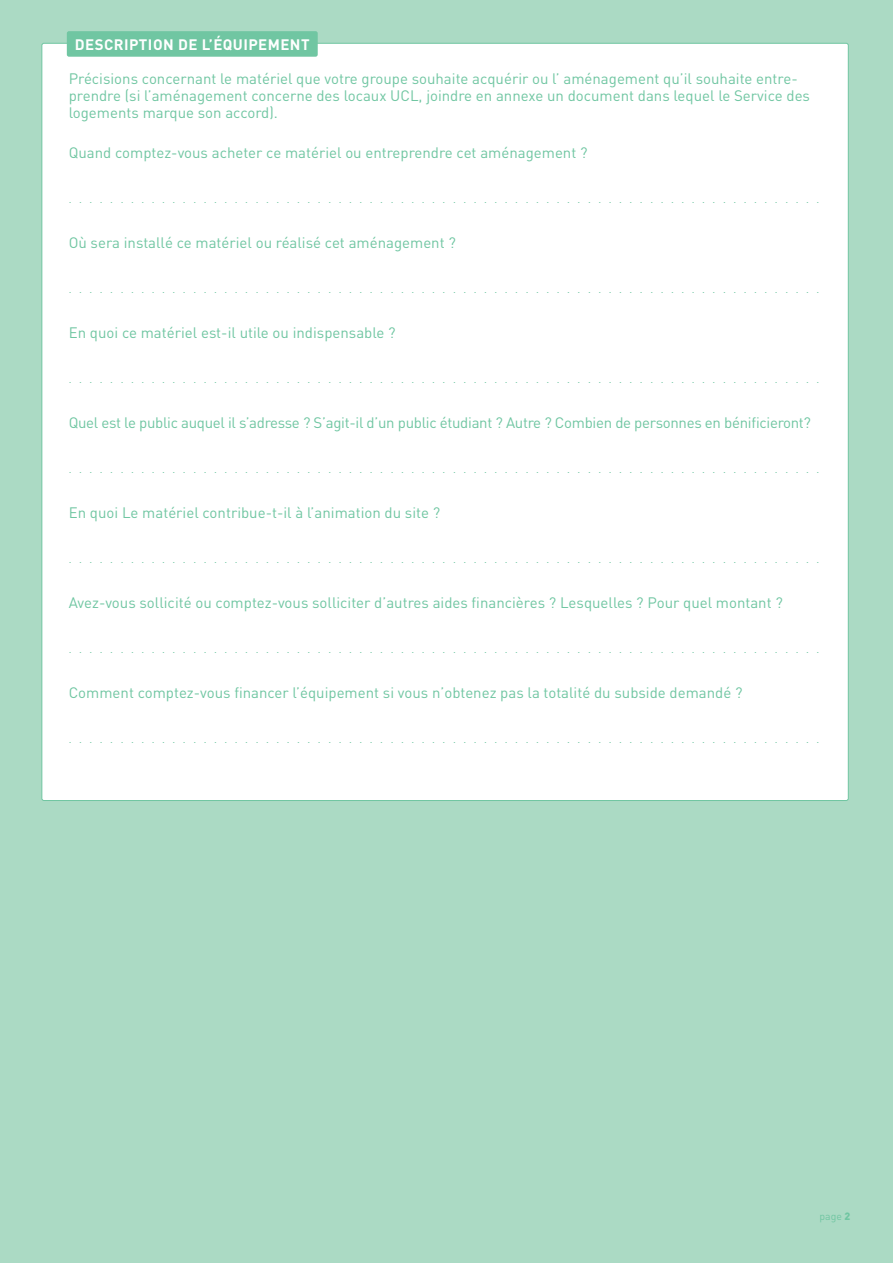
<style>
.page{position:relative;width:893px;height:1263px;background:#abdac4}
.page>*{position:absolute;margin:0;border:0;box-sizing:border-box;transform-origin:0 0}
.t1{font:15px/17.2px "DIN";color:#70c6a2}
.t2{font:15px "DIN";letter-spacing:-.02em;color:#70c6a2}
.t3{font:700 15px "DIN";letter-spacing:.03em;color:#fff}
.t4{font:10.5px "DIN";color:#70c6a2}
.s1{font-weight:900}
</style>
<div class="page">
<div style="left:42px;top:43px;width:806px;height:757px;background:#fff;border-radius:2px"></div>
<div style="left:67px;top:31px;width:251px;height:26px;background:#70c6a2;border-radius:2px"></div>
<p class="t3" style="left:75px;top:35px;width:236px">DESCRIPTION DE L’ÉQUIPEMENT</p>
<p class="t1" style="left:69px;top:70px;width:743px">Précisions concernant le matériel que votre groupe souhaite acquérir ou l’ aménagement qu’il souhaite entre&shy;prendre (si l’aménagement concerne des locaux UCL, joindre en annexe un document dans lequel le Service des logements marque son accord).</p>
<p class="t1" style="left:69px;top:144px;width:520px">Quand comptez-vous acheter ce matériel ou entreprendre cet aménagement ?</p>
<p class="t4" style="left:69px;top:193px;width:752px">.........................................................................</p>
<p class="t1" style="left:69px;top:234px;width:389px">Où sera installé ce matériel ou réalisé cet aménagement ?</p>
<p class="t4" style="left:69px;top:283px;width:752px">.........................................................................</p>
<p class="t1" style="left:69px;top:324px;width:328px">En quoi ce matériel est-il utile ou indispensable ?</p>
<p class="t4" style="left:69px;top:373px;width:752px">.........................................................................</p>
<p class="t2" style="left:69px;top:414px;width:744px">Quel est le public auquel il s’adresse ? S’agit-il d’un public étudiant ? Autre ? Combien de personnes en bénificieront?</p>
<p class="t4" style="left:69px;top:463px;width:752px">.........................................................................</p>
<p class="t1" style="left:69px;top:504px;width:373px">En quoi Le matériel contribue-t-il à l’animation du site ?</p>
<p class="t4" style="left:69px;top:553px;width:752px">.........................................................................</p>
<p class="t1" style="left:69px;top:594px;width:716px">Avez-vous sollicité ou comptez-vous solliciter d’autres aides financières ? Lesquelles ? Pour quel montant ?</p>
<p class="t4" style="left:69px;top:643px;width:752px">.........................................................................</p>
<p class="t1" style="left:69px;top:684px;width:675px">Comment comptez-vous financer l’équipement si vous n’obtenez pas la totalité du subside demandé ?</p>
<p class="t4" style="left:69px;top:733px;width:752px">.........................................................................</p>
<p class="t4" style="left:819px;top:1210px;width:32px">page <span class="s1">2</span></p>
</div>
